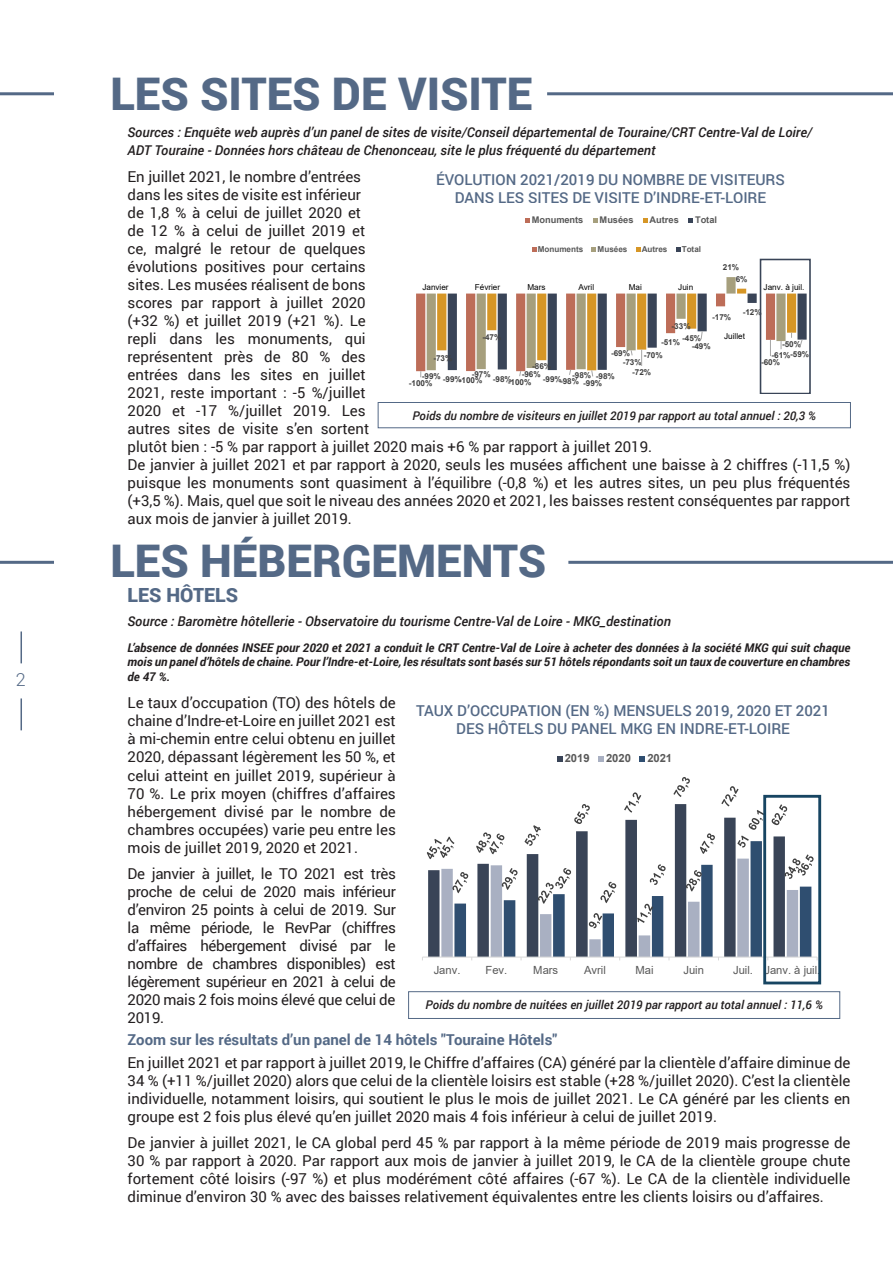
<style>
.page{position:relative;width:893px;height:1263px;background:#fff}
.page>*{position:absolute;margin:0;border:0;box-sizing:border-box;transform-origin:0 0}
.t1{font:900 45px "Roboto";color:#546986}
.t2{font:900 19.5px "Roboto";color:#546986}
.t3{font:300 18px "Roboto";color:#546986}
.t4{font:15px/18px "Roboto";color:#231f20;text-align:justify}
.t5{font:500 15px "Roboto";color:#546986}
.t6{font:700 15px "Roboto";color:#546986}
.t7{font:italic 500 13.5px "Roboto";color:#231f20}
.t8{font:italic 700 12px/14.4px "Roboto";color:#231f20;text-align:justify}
.t9{font:italic 500 12px "Roboto";color:#231f20}
.t10{font:11.25px "Arial";letter-spacing:-.005em;color:#595959}
.t11{font:700 11.25px "Arial";letter-spacing:-.005em;color:#595959}
.t12{font:700 9.15px "Arial";letter-spacing:-.005em;color:#404040}
.t13{font:700 9.15px "Arial";letter-spacing:-.005em;color:#595959}
.t14{font:700 8.1px "Arial";letter-spacing:-.005em;color:#404040}
.t15{font:8.1px "Arial";letter-spacing:-.005em;color:#000}
.t16{font:700 8.1px "Arial";letter-spacing:-.005em;color:#595959}
</style>
<div class="page">
<hr style="left:21px;top:631px;width:1px;height:32px;background:#546986">
<hr style="left:21px;top:698px;width:1px;height:32px;background:#546986">
<svg style="left:422px;top:777px;width:396px;height:183px"></svg>
<svg style="left:557px;top:756px;width:5px;height:6px"></svg>
<svg style="left:598px;top:756px;width:6px;height:6px"></svg>
<svg style="left:639px;top:756px;width:6px;height:6px"></svg>
<div style="left:763px;top:795px;width:58px;height:189px;border:3px solid #174562"></div>
<hr style="left:568px;top:561px;width:325px;height:3px;background:#546986">
<hr style="left:0;top:92px;width:54px;height:3px;background:#546986">
<hr style="left:0;top:561px;width:54px;height:3px;background:#546986">
<hr style="left:547px;top:92px;width:346px;height:3px;background:#546986">
<svg style="left:525px;top:218px;width:5px;height:5px"></svg>
<svg style="left:593px;top:218px;width:5px;height:5px"></svg>
<svg style="left:643px;top:218px;width:5px;height:5px"></svg>
<svg style="left:688px;top:218px;width:5px;height:5px"></svg>
<svg style="left:416px;top:277px;width:391px;height:100px"></svg>
<svg style="left:532px;top:247px;width:4px;height:4px"></svg>
<svg style="left:592px;top:247px;width:4px;height:4px"></svg>
<svg style="left:636px;top:247px;width:4px;height:4px"></svg>
<svg style="left:676px;top:247px;width:4px;height:4px"></svg>
<div style="left:760px;top:259px;width:51px;height:135px;border:2px solid #394457"></div>
<div style="left:408px;top:991px;width:432px;height:28px;border:1px solid #546986"></div>
<div style="left:378px;top:402px;width:473px;height:26px;border:1px solid #546986"></div>
<p class="t3" style="left:16px;top:667px;width:11px">2</p>
<p class="t1" style="left:111px;top:62px;width:423px">LES SITES DE VISITE</p>
<p class="t7" style="left:128px;top:122px;width:686px">Sources : Enquête web auprès d’un panel de sites de visite/Conseil départemental de Touraine/CRT Centre-Val de Loire/</p>
<p class="t7" style="left:128px;top:140px;width:530px">ADT Touraine - Données hors château de Chenonceau, site le plus fréquenté du département</p>
<p class="t4" style="left:128px;top:167px;width:526px;text-align:left">En juillet 2021, le nombre d’entrées<br>dans les sites de visite est inférieur<br>de 1,8 % à celui de juillet 2020 et<br>de 12 % à celui de juillet 2019 et<br>ce, malgré le retour de quelques<br>évolutions positives pour certains<br>sites. Les musées réalisent de bons<br>scores par rapport à juillet 2020<br>(+32 %) et juillet 2019 (+21 %). Le<br>repli dans les monuments, qui<br>représentent près de 80 % des<br>entrées dans les sites en juillet<br>2021, reste important : -5 %/juillet<br>2020 et -17 %/juillet 2019. Les<br>autres sites de visite s’en sortent<br>plutôt bien : -5 % par rapport à juillet 2020 mais +6 % par rapport à juillet 2019.</p>
<p class="t4" style="left:128px;top:455px;width:724px">De janvier à juillet 2021 et par rapport à 2020, seuls les musées affichent une baisse à 2 chiffres (-11,5 %) puisque les monuments sont quasiment à l’équilibre (-0,8 %) et les autres sites, un peu plus fréquentés (+3,5 %). Mais, quel que soit le niveau des années 2020 et 2021, les baisses restent conséquentes par rapport aux mois de janvier à juillet 2019.</p>
<p class="t5" style="left:436px;top:169px;width:350px">ÉVOLUTION 2021/2019 DU NOMBRE DE VISITEURS</p>
<p class="t5" style="left:455px;top:187px;width:313px">DANS LES SITES DE VISITE D’INDRE-ET-LOIRE</p>
<p class="t13" style="left:532px;top:214px;width:53px">Monuments</p>
<p class="t13" style="left:600px;top:214px;width:35px">Musées</p>
<p class="t13" style="left:650px;top:214px;width:31px">Autres</p>
<p class="t13" style="left:695px;top:214px;width:24px">Total</p>
<p class="t16" style="left:538px;top:243px;width:47px">Monuments</p>
<p class="t16" style="left:598px;top:243px;width:31px">Musées</p>
<p class="t16" style="left:642px;top:243px;width:27px">Autres</p>
<p class="t16" style="left:682px;top:243px;width:21px">Total</p>
<p class="t14" style="left:723px;top:261px;width:18px">21%</p>
<p class="t14" style="left:736px;top:274px;width:13px">6%</p>
<p class="t15" style="left:422px;top:282px;width:28px">Janvier</p>
<p class="t15" style="left:475px;top:282px;width:27px">Février</p>
<p class="t15" style="left:527px;top:282px;width:19px">Mars</p>
<p class="t15" style="left:578px;top:282px;width:17px">Avril</p>
<p class="t15" style="left:629px;top:282px;width:15px">Mai</p>
<p class="t15" style="left:678px;top:282px;width:17px">Juin</p>
<p class="t15" style="left:764px;top:282px;width:42px">Janv. à juil.</p>
<p class="t14" style="left:743px;top:307px;width:20px">-12%</p>
<p class="t14" style="left:712px;top:311px;width:20px">-17%</p>
<p class="t14" style="left:672px;top:320px;width:20px">-33%</p>
<p class="t15" style="left:724px;top:330px;width:22px">Juillet</p>
<p class="t14" style="left:482px;top:332px;width:20px">-47%</p>
<p class="t14" style="left:682px;top:332px;width:20px">-45%</p>
<p class="t12" style="left:691px;top:333px;width:23px">-70%</p>
<p class="t14" style="left:661px;top:337px;width:20px">-51%</p>
<p class="t14" style="left:782px;top:338px;width:20px">-50%</p>
<p class="t12" style="left:664px;top:339px;width:23px">-74%</p>
<p class="t14" style="left:692px;top:340px;width:20px">-49%</p>
<p class="t12" style="left:792px;top:344px;width:23px">-77%</p>
<p class="t14" style="left:611px;top:348px;width:20px">-69%</p>
<p class="t14" style="left:790px;top:348px;width:20px">-59%</p>
<p class="t12" style="left:778px;top:349px;width:23px">-76%</p>
<p class="t14" style="left:644px;top:349px;width:20px">-70%</p>
<p class="t14" style="left:433px;top:352px;width:20px">-73%</p>
<p class="t14" style="left:772px;top:350px;width:20px">-61%</p>
<p class="t14" style="left:623px;top:356px;width:20px">-73%</p>
<p class="t14" style="left:761px;top:357px;width:20px">-60%</p>
<p class="t12" style="left:533px;top:357px;width:23px">-94%</p>
<p class="t12" style="left:628px;top:357px;width:23px">-98%</p>
<p class="t14" style="left:532px;top:361px;width:20px">-86%</p>
<p class="t12" style="left:515px;top:364px;width:28px">-100%</p>
<p class="t14" style="left:632px;top:367px;width:20px">-72%</p>
<p class="t14" style="left:422px;top:371px;width:20px">-99%</p>
<p class="t14" style="left:472px;top:369px;width:20px">-97%</p>
<p class="t14" style="left:522px;top:369px;width:20px">-96%</p>
<p class="t14" style="left:572px;top:370px;width:20px">-98%</p>
<p class="t14" style="left:596px;top:370px;width:20px">-98%</p>
<p class="t14" style="left:443px;top:374px;width:20px">-99%</p>
<p class="t14" style="left:493px;top:373px;width:20px">-98%</p>
<p class="t14" style="left:543px;top:374px;width:20px">-99%</p>
<p class="t14" style="left:409px;top:378px;width:25px">-100%</p>
<p class="t14" style="left:459px;top:375px;width:25px">-100%</p>
<p class="t14" style="left:508px;top:377px;width:25px">-100%</p>
<p class="t14" style="left:560px;top:376px;width:20px">-98%</p>
<p class="t14" style="left:583px;top:377px;width:20px">-99%</p>
<p class="t9" style="left:412px;top:407px;width:405px">Poids du nombre de visiteurs en juillet 2019 par rapport au total annuel : 20,3 %</p>
<p class="t1" style="left:111px;top:529px;width:437px">LES HÉBERGEMENTS</p>
<p class="t2" style="left:128px;top:582px;width:112px">LES HÔTELS</p>
<p class="t7" style="left:128px;top:612px;width:545px">Source : Baromètre hôtellerie - Observatoire du tourisme Centre-Val de Loire - MKG_destination</p>
<p class="t8" style="left:128px;top:640px;width:724px">L’absence de données INSEE pour 2020 et 2021 a conduit le CRT Centre-Val de Loire à acheter des données à la société MKG qui suit chaque mois un panel d’hôtels de chaine. Pour l’Indre-et-Loire, les résultats sont basés sur 51 hôtels répondants soit un taux de couverture en chambres de 47 %.</p>
<p class="t4" style="left:128px;top:693px;width:270px">Le taux d’occupation (TO) des hôtels de chaine d’Indre-et-Loire en juillet 2021 est à mi-chemin entre celui obtenu en juillet 2020, dépassant légèrement les 50 %, et celui atteint en juillet 2019, supérieur à 70 %. Le prix moyen (chiffres d’affaires hébergement divisé par le nombre de chambres occupées) varie peu entre les mois de juillet 2019, 2020 et 2021.</p>
<p class="t4" style="left:128px;top:864px;width:270px">De janvier à juillet, le TO 2021 est très proche de celui de 2020 mais inférieur d’environ 25 points à celui de 2019. Sur la même période, le RevPar (chiffres d’affaires hébergement divisé par le nombre de chambres disponibles) est légèrement supérieur en 2021 à celui de 2020 mais 2 fois moins élevé que celui de 2019.</p>
<p class="t6" style="left:128px;top:1029px;width:431px">Zoom sur les résultats d’un panel de 14 hôtels "Touraine Hôtels"</p>
<p class="t4" style="left:128px;top:1053px;width:724px">En juillet 2021 et par rapport à juillet 2019, le Chiffre d’affaires (CA) généré par la clientèle d’affaire diminue de 34 % (+11 %/juillet 2020) alors que celui de la clientèle loisirs est stable (+28 %/juillet 2020). C’est la clientèle individuelle, notamment loisirs, qui soutient le plus le mois de juillet 2021. Le CA généré par les clients en groupe est 2 fois plus élevé qu’en juillet 2020 mais 4 fois inférieur à celui de juillet 2019.</p>
<p class="t4" style="left:128px;top:1133px;width:724px">De janvier à juillet 2021, le CA global perd 45 % par rapport à la même période de 2019 mais progresse de 30 % par rapport à 2020. Par rapport aux mois de janvier à juillet 2019, le CA de la clientèle groupe chute fortement côté loisirs (-97 %) et plus modérément côté affaires (-67 %). Le CA de la clientèle individuelle diminue d’environ 30 % avec des baisses relativement équivalentes entre les clients loisirs ou d’affaires.</p>
<p class="t5" style="left:416px;top:700px;width:415px">TAUX D’OCCUPATION (EN %) MENSUELS 2019, 2020 ET 2021</p>
<p class="t5" style="left:456px;top:718px;width:335px">DES HÔTELS DU PANEL MKG EN INDRE-ET-LOIRE</p>
<p class="t11" style="left:565px;top:750px;width:26px">2019</p>
<p class="t11" style="left:606px;top:750px;width:26px">2020</p>
<p class="t11" style="left:647px;top:750px;width:26px">2021</p>
<p class="t10" style="left:434px;top:962px;width:28px">Janv.</p>
<p class="t10" style="left:485px;top:962px;width:23px">Fev.</p>
<p class="t10" style="left:533px;top:962px;width:26px">Mars</p>
<p class="t10" style="left:584px;top:962px;width:23px">Avril</p>
<p class="t10" style="left:635px;top:962px;width:20px">Mai</p>
<p class="t10" style="left:683px;top:962px;width:22px">Juin</p>
<p class="t10" style="left:733px;top:962px;width:89px">Juil. Janv. à juil.</p>
<p class="t9" style="left:425px;top:996px;width:399px">Poids du nombre de nuitées en juillet 2019 par rapport au total annuel : 11,6 %</p>
</div>
